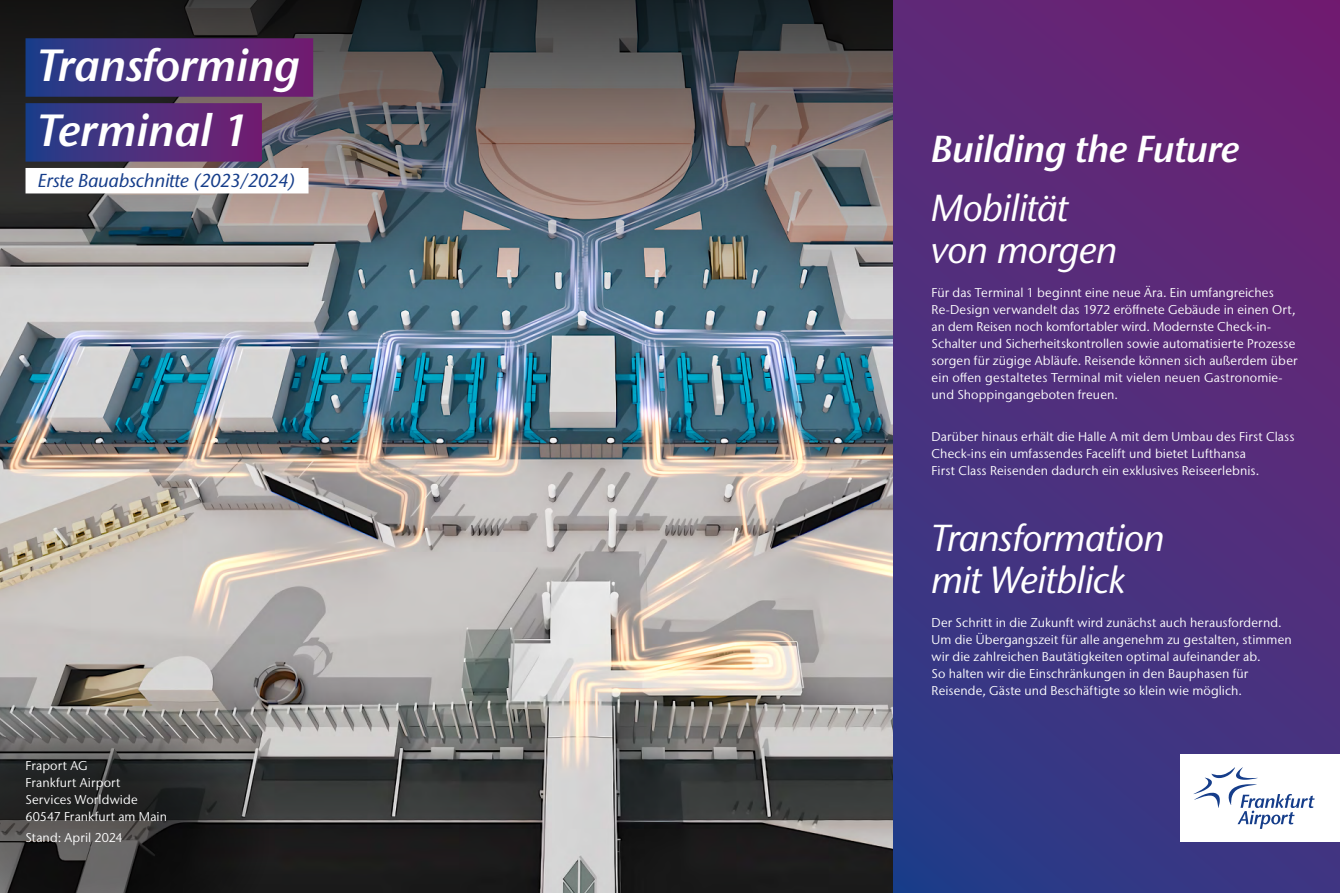
<style>
.page{position:relative;width:1340px;height:893px;background:#fff}
.page>*{position:absolute;margin:0;border:0;box-sizing:border-box;transform-origin:0 0}
.t1{font:italic 600 45px/64.9px "Stone Sans IIITC Pro";color:#fff}
.t2{font:italic 500 37.5px/42px "Stone Sans IIITC Pro";letter-spacing:-.01em;color:#fff}
.t3{font:italic 600 37.5px "Stone Sans IIITC Pro";letter-spacing:-.01em;color:#fff}
.t4{font:italic 500 18.75px "Stone Sans IIITC Pro";color:#153d8a}
.t5{font:12.75px/17px "Stone Sans IIITC Pro";letter-spacing:.005em;color:#fff}
</style>
<div class="page">
<img style="left:0;top:0;width:893px;height:893px">
<div style="left:893px;top:0;width:446px;height:893px;background:linear-gradient(to bottom,#6b2374,#313a86)"></div>
<svg style="left:0;top:712px;width:270px;height:181px;background:#3f3f3e"></svg>
<div style="left:1180px;top:754px;width:159px;height:88px;background:#fff"></div>
<svg style="left:1193px;top:767px;width:121px;height:62px"></svg>
<div style="left:26px;top:168px;width:282px;height:25px;background:#fff"></div>
<div style="left:26px;top:38px;width:287px;height:59px;background:linear-gradient(to right,#243e8a,#761e70)"></div>
<div style="left:26px;top:103px;width:236px;height:59px;background:linear-gradient(to right,#243e8a,#751e70)"></div>
<h1 class="t1" style="left:38px;top:32px;width:264px">Transforming<br>Terminal 1</h1>
<h3 class="t4" style="left:38px;top:168px;width:259px">Erste Bauabschnitte (2023/2024)</h3>
<p class="t5" style="left:26px;top:757px;width:143px">Fraport AG<br>Frankfurt Airport<br>Services Worldwide<br>60547 Frankfurt am Main</p>
<p class="t5" style="left:26px;top:829px;width:99px">Stand: April 2024</p>
<h2 class="t3" style="left:931px;top:125px;width:310px">Building the Future</h2>
<h2 class="t2" style="left:931px;top:186px;width:187px">Mobilität von morgen</h2>
<p class="t5" style="left:931px;top:284px;width:367px">Für das Terminal 1 beginnt eine neue Ära. Ein umfangreiches Re-Design verwandelt das 1972 eröffnete Gebäude in einen Ort, an dem Reisen noch komfortabler wird. Modernste Check-in-Schalter und Sicherheitskontrollen sowie automatisierte Prozesse sorgen für zügige Abläufe. Reisende können sich außerdem über ein offen gestaltetes Terminal mit vielen neuen Gastronomie&shy;und Shoppingangeboten freuen.</p>
<p class="t5" style="left:931px;top:428px;width:364px">Darüber hinaus erhält die Halle A mit dem Umbau des First Class<br>Check-ins ein umfassendes Facelift und bietet Lufthansa<br>First Class Reisenden dadurch ein exklusives Reiseerlebnis.</p>
<h2 class="t2" style="left:931px;top:517px;width:234px">Transformation mit Weitblick</h2>
<p class="t5" style="left:931px;top:614px;width:362px">Der Schritt in die Zukunft wird zunächst auch herausfordernd.<br>Um die Übergangszeit für alle angenehm zu gestalten, stimmen wir die zahlreichen Bautätigkeiten optimal aufeinander ab.<br>So halten wir die Einschränkungen in den Bauphasen für Reisende, Gäste und Beschäftigte so klein wie möglich.</p>
</div>
